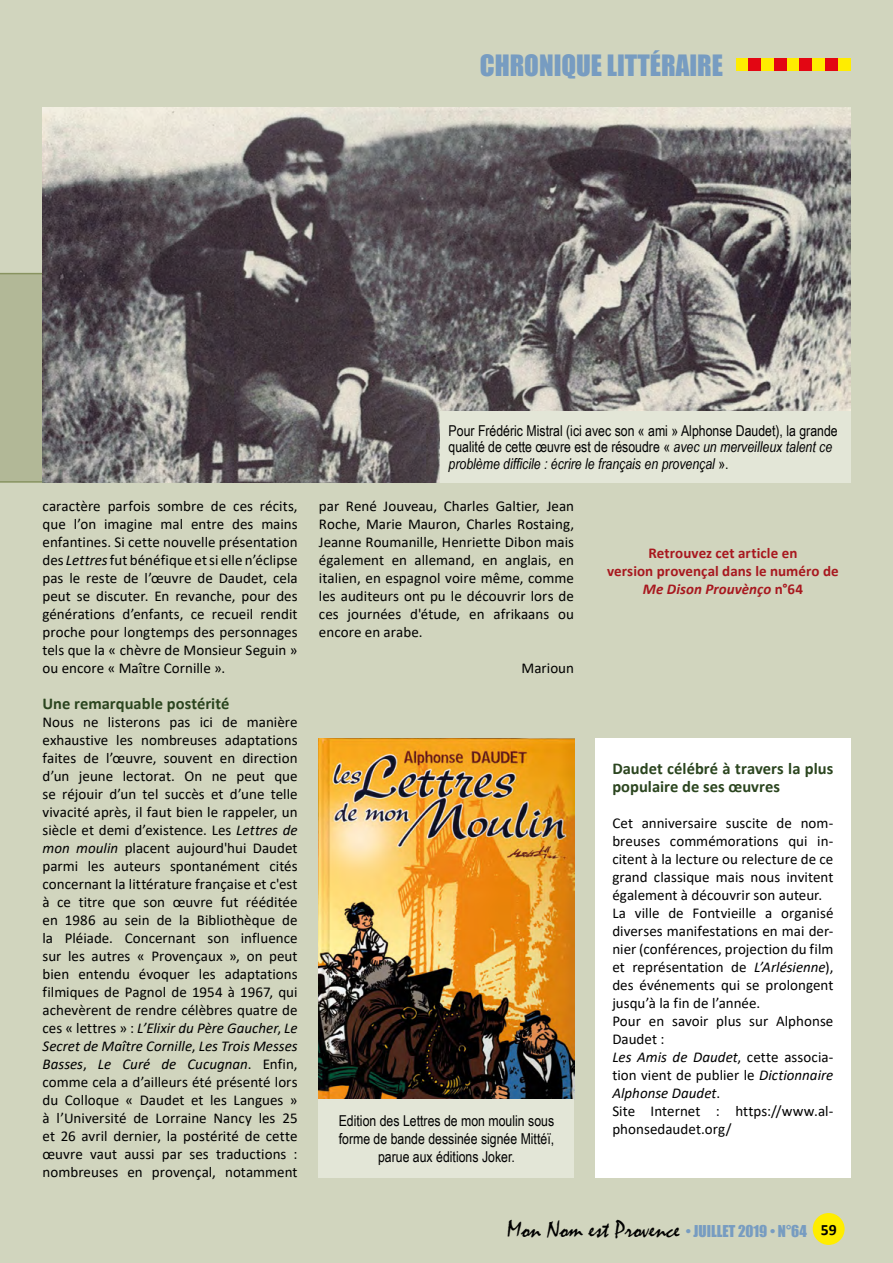
<style>
.page{position:relative;width:893px;height:1263px;background:#d1d5be}
.page>*{position:absolute;margin:0;border:0;box-sizing:border-box;transform-origin:0 0}
.t1{font:27px "Impact";color:#779cc1}
.t2{font:24px "Mistral";color:#000}
._01_-_texte{font:700 16.5px/18px "Calibri";letter-spacing:.005em;color:#2b451f}
.Normal__Web{font:700 16.5px "Calibri";color:#2b451f}
.Normal__Web-2{font:15px/18px "Calibri";letter-spacing:.005em;color:#000;text-align:justify}
.Légende_photo{font:15px/16.5px "Arial Narrow";color:#000}
.Normal__Web-3{font:italic 15px/18px "Calibri";letter-spacing:.005em;color:#000;text-align:justify}
._01_-_texte-2{font:700 15px/18px "Calibri";letter-spacing:.005em;color:#a8181f;text-align:center}
.s1{font-style:italic}
.s2{font-style:normal}
.s3{font-family:"Impact";font-size:15px;color:#779cc1}
.s4{font-family:"Calibri";font-weight:700;font-size:15.75px}
</style>
<div class="page">
<div style="left:0;top:273px;width:43px;height:210px;background:#b2b897"></div>
<div style="left:595px;top:738px;width:255px;height:440px;background:#fff"></div>
<img style="left:43px;top:107px;width:807px;height:376px">
<div style="left:440px;top:411px;width:410px;height:72px;background:#e3e6d7"></div>
<img style="left:319px;top:738px;width:255px;height:361px">
<div style="left:319px;top:1099px;width:255px;height:79px;background:#e3e6d7"></div>
<div style="left:736px;top:58px;width:12px;height:13px;background:#ffed00"></div>
<div style="left:748px;top:58px;width:13px;height:13px;background:#e30613"></div>
<div style="left:761px;top:58px;width:13px;height:13px;background:#ffed00"></div>
<div style="left:774px;top:58px;width:13px;height:13px;background:#e30613"></div>
<div style="left:787px;top:58px;width:12px;height:13px;background:#ffed00"></div>
<div style="left:799px;top:58px;width:13px;height:13px;background:#e30613"></div>
<div style="left:825px;top:58px;width:13px;height:13px;background:#e30613"></div>
<div style="left:812px;top:58px;width:13px;height:13px;background:#ffed00"></div>
<div style="left:838px;top:58px;width:12px;height:13px;background:#ffed00"></div>
<div style="left:813px;top:1213px;width:32px;height:32px;background:#ffed00;border-radius:50%"></div>
<h1 class="t1" style="left:480px;top:44px;width:245px">CHRONIQUE LITTÉRAIRE</h1>
<p class="Normal__Web-2" style="left:43px;top:497px;width:257px">caractère parfois sombre de ces récits, que l’on imagine mal entre des mains enfantines. Si cette nouvelle présentation des <span class="s1">Lettres</span>fut bénéfique et si elle n’éclipse pas le reste de l’œuvre de Daudet, cela peut se discuter. En revanche, pour des générations d’enfants, ce recueil rendit proche pour longtemps des personnages tels que la « chèvre de Monsieur Seguin » ou encore « Maître Cornille ».</p>
<p class="Normal__Web" style="left:43px;top:692px;width:188px">Une remarquable postérité</p>
<p class="Normal__Web-2" style="left:43px;top:713px;width:257px">Nous ne listerons pas ici de manière exhaustive les nombreuses adaptations faites de l’œuvre, souvent en direction d’un jeune lectorat. On ne peut que se réjouir d’un tel succès et d’une telle vivacité après, il faut bien le rappeler, un siècle et demi d’existence. Les <span class="s1">Lettres de mon moulin</span> placent aujourd'hui Daudet parmi les auteurs spontanément cités concernant la littérature française et c'est à ce titre que son œuvre fut rééditée en 1986 au sein de la Bibliothèque de la Pléiade. Concernant son influence sur les autres « Provençaux », on peut bien entendu évoquer les adaptations filmiques de Pagnol de 1954 à 1967, qui achevèrent de rendre célèbres quatre de ces « lettres » : <span class="s1">L’Elixir du Père Gaucher</span>, <span class="s1">Le Secret de Maître Cornille</span>, <span class="s1">Les Trois Messes Basses</span>, <span class="s1">Le Curé de Cucugnan</span>. Enfin, comme cela a d’ailleurs été présenté lors du Colloque « Daudet et les Langues » à l’Université de Lorraine Nancy les 25 et 26 avril dernier, la postérité de cette œuvre vaut aussi par ses traductions : nombreuses en provençal, notamment</p>
<p class="Légende_photo" style="left:449px;top:422px;width:391px">Pour Frédéric Mistral (ici avec son « ami » Alphonse Daudet), la grande qualité de cette œuvre est de résoudre « <span class="s1">avec un merveilleux talent ce problème difficile : écrire le français en provençal</span> ».</p>
<p class="Normal__Web-2" style="left:319px;top:497px;width:257px">par René Jouveau, Charles Galtier, Jean Roche, Marie Mauron, Charles Rostaing, Jeanne Roumanille, Henriette Dibon mais également en allemand, en anglais, en italien, en espagnol voire même, comme les auditeurs ont pu le découvrir lors de ces journées d'étude, en afrikaans ou encore en arabe.</p>
<p class="Normal__Web-2" style="left:521px;top:659px;width:54px">Marioun</p>
<p class="_01_-_texte-2" style="left:607px;top:544px;width:233px">Retrouvez cet article en<br>version provençal dans le numéro de<br><span class="s1">Me Dison Prouvènço</span> n°64</p>
<p class="Légende_photo" style="left:339px;top:1111px;width:217px;line-height:18px;text-align:center">Edition des Lettres de mon moulin sous forme de bande dessinée signée Mittéï, parue aux éditions Joker.</p>
<p class="_01_-_texte" style="left:612px;top:759px;width:223px">Daudet célébré à travers la plus populaire de ses œuvres</p>
<p class="Normal__Web-2" style="left:612px;top:814px;width:223px">Cet anniversaire suscite de nom&shy;breuses commémorations qui in&shy;citent à la lecture ou relecture de ce grand classique mais nous invitent également à découvrir son auteur.</p>
<p class="Normal__Web-2" style="left:612px;top:904px;width:223px">La ville de Fontvieille a organisé diverses manifestations en mai der&shy;nier (conférences, projection du film et représentation de <span class="s1">L’Arlésienne</span>), des événements qui se prolongent jusqu’à la fin de l’année.</p>
<p class="Normal__Web-2" style="left:612px;top:1012px;width:223px">Pour en savoir plus sur Alphonse<br>Daudet :</p>
<p class="Normal__Web-3" style="left:612px;top:1047px;width:223px">Les Amis de Daudet<span class="s2">, cette associa&shy;tion vient de publier le</span> Dictionnaire Alphonse Daudet<span class="s2">.</span></p>
<p class="Normal__Web-2" style="left:612px;top:1102px;width:223px">Site Internet : https://www.al&shy;phonsedaudet.org/</p>
<p class="t2" style="left:507px;top:1215px;width:331px">Mon Nom est Provence <span class="s3">• JUILLET 2019 • N°64</span> <span class="s4">59</span></p>
</div>
